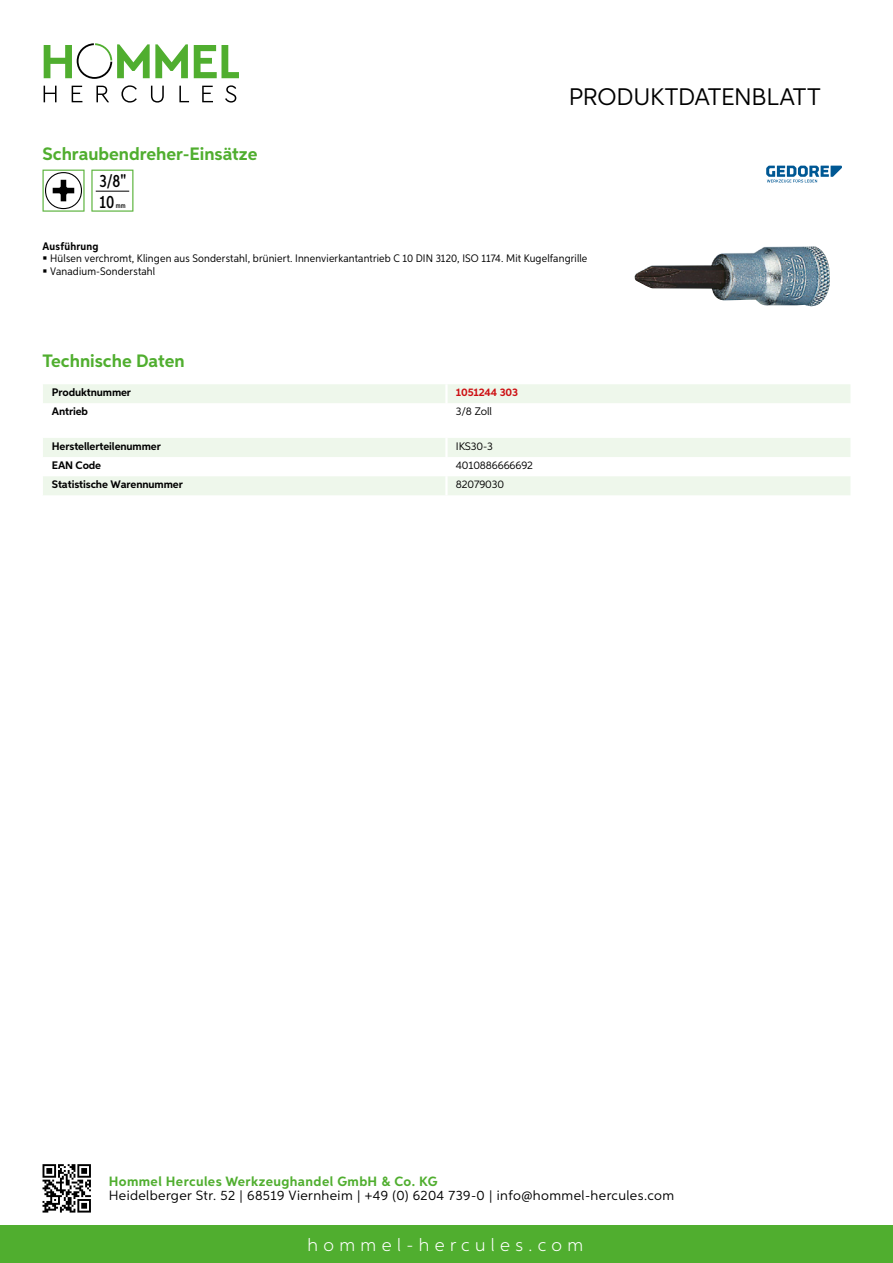
<style>
.page{position:relative;width:893px;height:1263px;background:#fff}
.page>*{position:absolute;margin:0;border:0;box-sizing:border-box;transform-origin:0 0}
.t1{font:24px "Aspira";letter-spacing:-.01em;color:#000}
.t2{font:700 18px "Aspira";color:#50ae2f}
.t3{font:300 18px "Aspira";letter-spacing:.3em;color:#fff}
.t4{font:500 17.85px/20.4px "Aspira XX Nar";color:#000}
.t5{font:13.5px "Aspira";letter-spacing:.03em;color:#000}
.t6{font:700 13.5px "Aspira";letter-spacing:.03em;color:#50ae2f}
.t7{font:10.95px/12.8px "Aspira Nar";letter-spacing:.015em;color:#000}
.t8{font:700 10.95px "Aspira";letter-spacing:-.01em;color:#000}
.t9{font:10.95px "Aspira";letter-spacing:-.01em;color:#000}
.t10{font:700 10.95px "Aspira";letter-spacing:-.01em;color:#cd1013}
.t11{font:700 10.95px "Aspira Nar";letter-spacing:.02em;color:#000}
.t12{font:500 7.35px "Aspira XX Nar";color:#000}
</style>
<div class="page">
<div style="left:0;top:1226px;width:893px;height:37px;background:#50ae2f"></div>
<svg style="left:43px;top:1164px;width:48px;height:48px"></svg>
<svg style="left:194px;top:45px;width:45px;height:33px"></svg>
<svg style="left:44px;top:43px;width:144px;height:36px"></svg>
<svg style="left:44px;top:86px;width:13px;height:16px"></svg>
<svg style="left:72px;top:86px;width:10px;height:16px"></svg>
<svg style="left:96px;top:86px;width:13px;height:16px"></svg>
<svg style="left:121px;top:85px;width:16px;height:18px"></svg>
<svg style="left:151px;top:86px;width:13px;height:17px"></svg>
<svg style="left:179px;top:86px;width:10px;height:16px"></svg>
<svg style="left:202px;top:86px;width:11px;height:16px"></svg>
<svg style="left:225px;top:85px;width:11px;height:18px"></svg>
<div style="left:43px;top:384px;width:807px;height:19px;background:#eef7eb"></div>
<svg style="left:43px;top:438px;width:807px;height:57px"></svg>
<hr style="left:445px;top:476px;width:3px;height:19px;background:#fff">
<svg style="left:43px;top:170px;width:42px;height:42px"></svg>
<svg style="left:91px;top:170px;width:42px;height:42px"></svg>
<hr style="left:96px;top:191px;width:33px;height:1px;background:#000">
<img style="left:634px;top:246px;width:196px;height:61px">
<svg style="left:766px;top:166px;width:76px;height:16px"></svg>
<h2 class="t2" style="left:43px;top:142px;width:216px">Schraubendreher-Einsätze</h2>
<h3 class="t4" style="left:100px;top:171px;width:28px">3/8"<br>10</h3>
<p class="t12" style="left:116px;top:201px;width:11px">mm</p>
<h1 class="t1" style="left:569px;top:82px;width:253px">Produktdatenblatt</h1>
<p class="t11" style="left:43px;top:239px;width:58px">Ausführung</p>
<p class="t7" style="left:50px;top:252px;width:539px">Hülsen verchromt, Klingen aus Sonderstahl, brüniert. Innenvierkantantrieb C 10 DIN 3120, ISO 1174. Mit Kugelfangrille<br>Vanadium-Sonderstahl</p>
<h2 class="t2" style="left:43px;top:350px;width:144px">Technische Daten</h2>
<p class="t8" style="left:52px;top:386px;width:81px">Produktnummer</p>
<p class="t10" style="left:456px;top:386px;width:64px">1051244 303</p>
<p class="t8" style="left:52px;top:405px;width:38px">Antrieb</p>
<p class="t9" style="left:456px;top:405px;width:38px">3/8 Zoll</p>
<p class="t8" style="left:52px;top:439px;width:111px">Herstellerteilenummer</p>
<p class="t9" style="left:456px;top:439px;width:39px">IKS30-3</p>
<p class="t8" style="left:52px;top:458px;width:51px">EAN Code</p>
<p class="t9" style="left:456px;top:458px;width:79px">4010886666692</p>
<p class="t8" style="left:52px;top:478px;width:132px">Statistische Warennummer</p>
<p class="t9" style="left:456px;top:478px;width:50px">82079030</p>
<p class="t6" style="left:109px;top:1172px;width:330px">Hommel Hercules Werkzeughandel GmbH &amp; Co. KG</p>
<p class="t5" style="left:109px;top:1187px;width:567px">Heidelberger Str. 52 | 68519 Viernheim | +49 (0) 6204 739-0 | info@hommel-hercules.com</p>
<h2 class="t3" style="left:307px;top:1234px;width:277px">hommel-hercules.com</h2>
</div>
